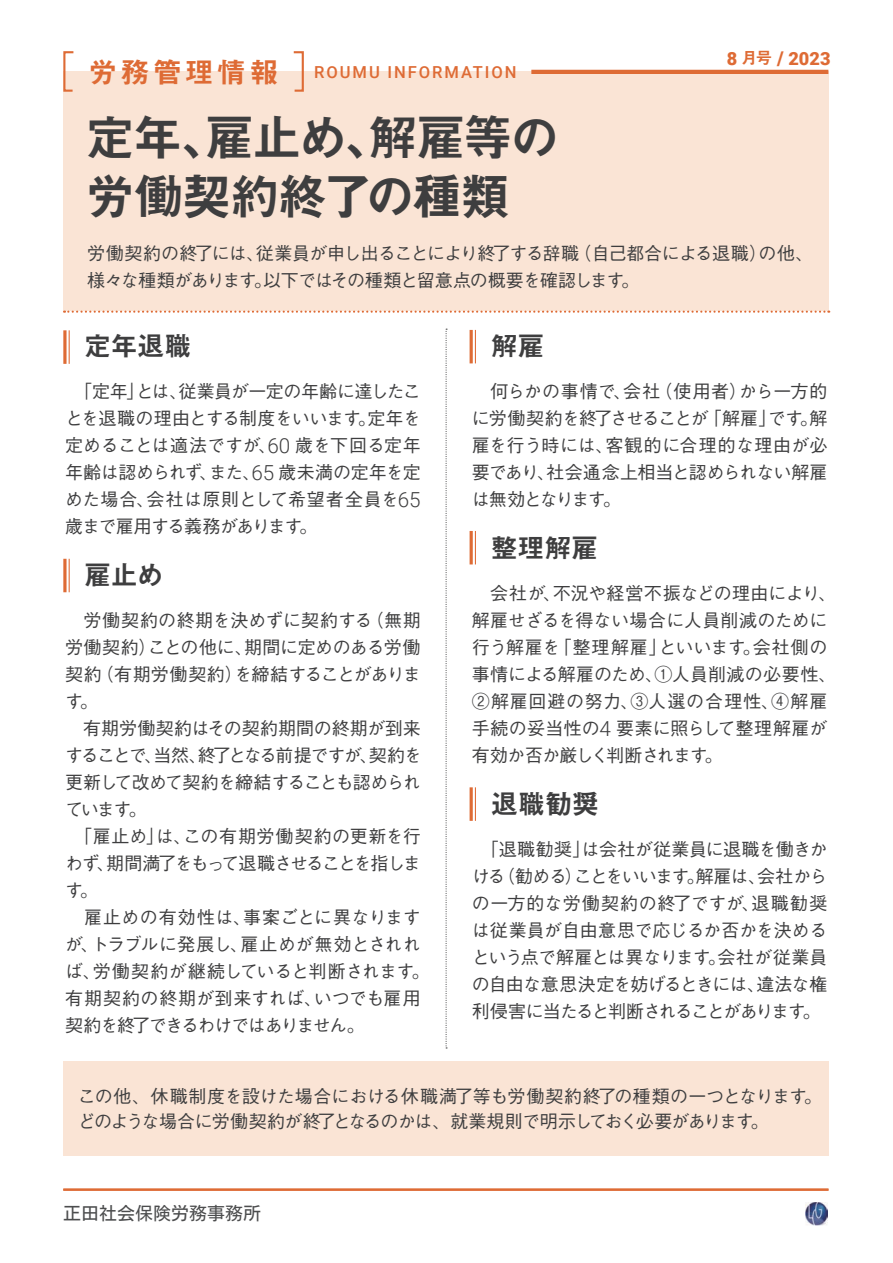
<style>
.page{position:relative;width:893px;height:1263px;background:#fff}
.page>*{position:absolute;margin:0;border:0;box-sizing:border-box;transform-origin:0 0}
.t1{font:49.5px/58.5px "Midashi Go Pr 6 N MB31 90 msp RKSJ H";letter-spacing:-.04em;color:#3e3e3f}
.t2{font:27px "Midashi Go Pr 6 N MB31 90 msp RKSJ H";letter-spacing:-.01em;color:#3e3e3f}
.t3{font:900 18.15px "Roboto";color:#de6b35}
.t4{font:18px/27px "Gothic BBB Pr 6 N Medium 90 msp RKSJ H";letter-spacing:-.025em;color:#3e3e3f;text-align:justify}
.t5{font:18px/27px "Gothic BBB Pr 6 N Medium 90 msp RKSJ H";letter-spacing:.005em;color:#3e3e3f}
.t6{font:18px/27px "Gothic BBB Pr 6 N Medium 90 msp RKSJ H";letter-spacing:-.05em;color:#3e3e3f}
.t7{font:18px "Gothic BBB Pr 6 N Medium 90 msp RKSJ H";color:#3e3e3f}
.t8{font:18px "Gothic BBB Pr 6 N Medium 90 msp RKSJ H";letter-spacing:.015em;color:#3e3e3f}
.t9{font:18px "Gothic BBB Pr 6 N Medium 90 msp RKSJ H";letter-spacing:-.095em;color:#3e3e3f}
.t10{font:18px "Gothic BBB Pr 6 N Medium 90 msp RKSJ H";letter-spacing:-.1em;color:#3e3e3f}
.t11{font:18px "Gothic BBB Pr 6 N Medium 90 msp RKSJ H";letter-spacing:.01em;color:#3e3e3f}
.t12{font:18px "Gothic BBB Pr 6 N Medium 90 msp RKSJ H";letter-spacing:.035em;color:#3e3e3f}
.t13{font:18px "Gothic BBB Pr 6 N Medium 90 msp RKSJ H";letter-spacing:-.085em;color:#3e3e3f}
.t14{font:18px "Motoya L Cedar W3 90 ms RKSJ H";color:#4c4d4e}
.t15{font:500 16.5px "Roboto";letter-spacing:.12em;color:#de6b35}
.s1{font-family:"Midashi Go Pr 6 N MB31 90 msp RKSJ H";font-weight:400;font-size:16.5px}
.s2{font-size:18.9px}
.s3{font-family:"Midashi Go Pr 6 N MB31 90 msp RKSJ H";font-weight:400;font-size:28.8px}
.s4{font-family:"Roboto";font-weight:300;font-size:20.7px}
</style>
<div class="page">
<img style="left:805px;top:1202px;width:22px;height:23px">
<div style="left:63px;top:1061px;width:765px;height:95px;background:#fae4d5"></div>
<div style="left:63px;top:71px;width:765px;height:240px;background:#fae4d5"></div>
<svg style="left:64px;top:311px;width:765px;height:2px"></svg>
<hr style="left:531px;top:70px;width:297px;height:4px;background:#de6b35">
<svg style="left:63px;top:51px;width:11px;height:41px"></svg>
<svg style="left:293px;top:51px;width:11px;height:41px"></svg>
<hr style="left:63px;top:1189px;width:765px;height:2px;background:#de6b35">
<hr style="left:69px;top:330px;width:1px;height:34px;background:#de6b35">
<svg style="left:63px;top:330px;width:4px;height:34px"></svg>
<svg style="left:445px;top:329px;width:2px;height:720px"></svg>
<hr style="left:69px;top:559px;width:1px;height:33px;background:#de6b35">
<svg style="left:63px;top:559px;width:4px;height:33px"></svg>
<hr style="left:475px;top:330px;width:1px;height:33px;background:#de6b35">
<hr style="left:470px;top:330px;width:3px;height:33px;background:#de6b35">
<hr style="left:475px;top:531px;width:1px;height:33px;background:#de6b35">
<hr style="left:470px;top:531px;width:3px;height:33px;background:#de6b35">
<hr style="left:475px;top:787px;width:1px;height:34px;background:#de6b35">
<hr style="left:470px;top:787px;width:3px;height:34px;background:#de6b35">
<p class="t3" style="left:727px;top:48px;width:105px">8 <span class="s1">月号</span> <span class="s2">/</span> 2023</p>
<p class="t15" style="left:88px;top:63px;width:430px"><span class="s3">労務管理情報　</span>ROUMU INFORMATION</p>
<h1 class="t1" style="left:85px;top:115px;width:476px">定年、雇止め、解雇等の労働契約終了の種類</h1>
<p class="t6" style="left:87px;top:243px;width:728px">労働契約の終了には、従業員が申し出ることにより終了する辞職（自己都合による退職）の他、様々な種類があります。以下ではその種類と留意点の概要を確認します。</p>
<h2 class="t2" style="left:84px;top:336px;width:109px">定年退職</h2>
<p class="t4" style="left:65px;top:380px;width:357px;text-indent:9px">「定年」とは、従業員が一定の年齢に達したことを退職の理由とする制度をいいます。定年を定めることは適法ですが、<span class="s4">60</span> 歳を下回る定年年齢は認められず、また、<span class="s4">65</span> 歳未満の定年を定めた場合、会社は原則として希望者全員を<span class="s4">65</span>歳まで雇用する義務があります。</p>
<h2 class="t2" style="left:84px;top:565px;width:81px">雇止め</h2>
<p class="t11" style="left:65px;top:614px;width:357px">　労働契約の終期を決めずに契約する（無期</p>
<p class="t4" style="left:65px;top:636px;width:357px">労働契約）ことの他に、期間に定めのある労働</p>
<p class="t4" style="left:65px;top:663px;width:357px">契約（有期労働契約）を締結することがありま</p>
<p class="t4" style="left:65px;top:690px;width:35px">す。</p>
<p class="t7" style="left:65px;top:722px;width:357px">　有期労働契約はその契約期間の終期が到来</p>
<p class="t9" style="left:65px;top:749px;width:358px">することで、当然、終了となる前提ですが、契約を</p>
<p class="t6" style="left:65px;top:771px;width:357px">更新して改めて契約を締結することも認められ</p>
<p class="t4" style="left:65px;top:798px;width:83px">ています。</p>
<p class="t12" style="left:74px;top:830px;width:348px">「雇止め」は、この有期労働契約の更新を行</p>
<p class="t10" style="left:65px;top:857px;width:357px">わず、期間満了をもって退職させることを指しま</p>
<p class="t4" style="left:65px;top:879px;width:35px">す。</p>
<p class="t8" style="left:65px;top:911px;width:357px">　雇止めの有効性は、事案ごとに異なります</p>
<p class="t7" style="left:65px;top:938px;width:357px">が、トラブルに発展し、雇止めが無効とされれ</p>
<p class="t4" style="left:65px;top:960px;width:366px">ば、労働契約が継続していると判断されます。</p>
<p class="t8" style="left:65px;top:992px;width:357px">有期契約の終期が到来すれば、いつでも雇用</p>
<p class="t13" style="left:65px;top:1019px;width:301px">契約を終了できるわけではありません。</p>
<h2 class="t2" style="left:491px;top:336px;width:55px">解雇</h2>
<p class="t4" style="left:472px;top:380px;width:357px">　何らかの事情で、会社（使用者）から一方的に労働契約を終了させることが「解雇」です。解雇を行う時には、客観的に合理的な理由が必要であり、社会通念上相当と認められない解雇は無効となります。</p>
<h2 class="t2" style="left:491px;top:538px;width:109px">整理解雇</h2>
<p class="t5" style="left:472px;top:582px;width:366px">　会社が、不況や経営不振などの理由により、解雇せざるを得ない場合に人員削減のために行う解雇を「整理解雇」といいます。会社側の事情による解雇のため、①人員削減の必要性、<br>②解雇回避の努力、③人選の合理性、④解雇手続の妥当性の<span class="s4">4</span> 要素に照らして整理解雇が有効か否か厳しく判断されます。</p>
<h2 class="t2" style="left:491px;top:794px;width:110px">退職勧奨</h2>
<p class="t4" style="left:472px;top:838px;width:357px;text-align:center">「退職勧奨」は会社が従業員に退職を働きかける（勧める）ことをいいます。解雇は、会社からの一方的な労働契約の終了ですが、退職勧奨は従業員が自由意思で応じるか否かを決めるという点で解雇とは異なります。会社が従業員の自由な意思決定を妨げるときには、違法な権利侵害に当たると判断されることがあります。</p>
<p class="t4" style="left:78px;top:1087px;width:746px;line-height:24.5px">この他、休職制度を設けた場合における休職満了等も労働契約終了の種類の一つとなります。どのような場合に労働契約が終了となるのかは、就業規則で明示しておく必要があります。</p>
<p class="t14" style="left:63px;top:1204px;width:199px">正田社会保険労務事務所</p>
</div>
